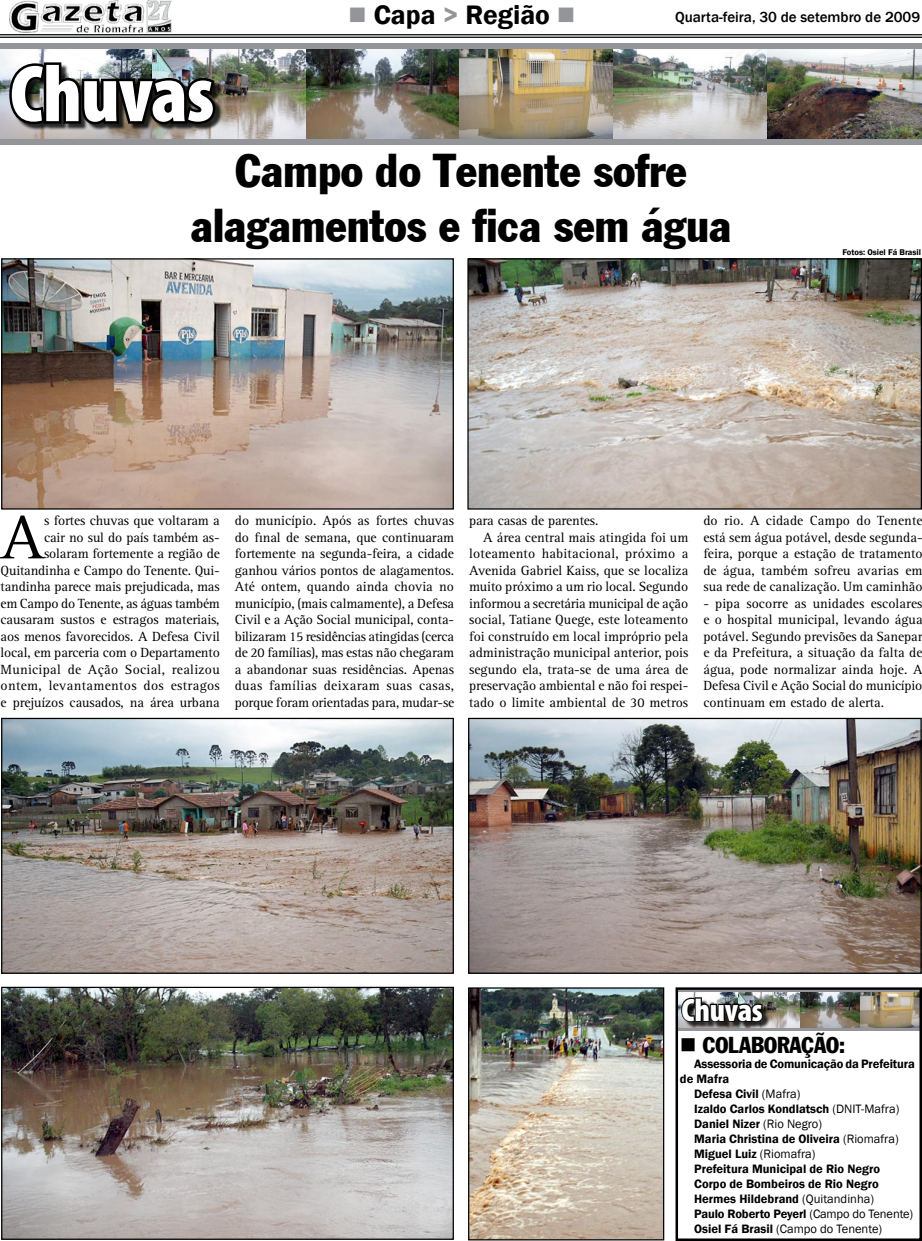
<style>
.page{position:relative;width:922px;height:1241px;background:#fff}
.page>*{position:absolute;margin:0;border:0;box-sizing:border-box;transform-origin:0 0}
.t1{font:900 condensed 81.25px "Myriad Pro";letter-spacing:-.01em;color:#fff}
.t2{font:63.25px "Rotis Serif";color:#000}
.t3{font:46.25px/55px "Franklin Gothic Condensed";color:#000;text-align:center}
.t4{font:900 condensed 32.38px "Myriad Pro";letter-spacing:-.01em;color:#fff}
.t5{font:600 27.5px "Franklin Gothic";color:#000}
.t6{font:22.5px "Franklin Gothic Condensed";color:#000}
.t7{font:500 15px "Franklin Gothic";color:#000}
.t8{font:13.75px/16.5px "Rotis Serif";letter-spacing:-.005em;color:#000;text-align:justify}
.t9{font:13.75px "Rotis Serif";letter-spacing:.015em;color:#000}
.t10{font:600 12.5px "Franklin Gothic";color:#000}
.t11{font:12.5px "Franklin Gothic";color:#000}
.t12{font:600 8.5px "Franklin Gothic";color:#000}
.s1{color:#939598}
.s2{font-weight:400}
.s3{font-weight:600}
</style>
<div class="page">
<hr style="left:0;top:34px;width:921px;height:1px;background:#000">
<hr style="left:0;top:37px;width:921px;height:1px;background:#000">
<img style="left:9px;top:0;width:162px;height:33px">
<svg style="left:0;top:43px;width:921px;height:102px;background:#96989a"></svg>
<img style="left:0;top:50px;width:921px;height:88px">
<div style="left:10px;top:63px;width:213px;height:68px;background:#000;opacity:.8"></div>
<img style="left:7px;top:60px;width:211px;height:67px">
<img style="left:470px;top:989px;width:192px;height:249px">
<div style="left:468px;top:987px;width:196px;height:253px;border:1px solid #000"></div>
<img style="left:3px;top:719px;width:449px;height:252px">
<div style="left:1px;top:717px;width:453px;height:256px;border:1px solid #000"></div>
<img style="left:469px;top:260px;width:450px;height:247px">
<div style="left:467px;top:258px;width:454px;height:251px;border:1px solid #000"></div>
<img style="left:470px;top:719px;width:449px;height:252px">
<div style="left:468px;top:717px;width:453px;height:256px;border:1px solid #000"></div>
<img style="left:3px;top:988px;width:449px;height:249px">
<div style="left:1px;top:986px;width:453px;height:253px;border:1px solid #000"></div>
<img style="left:3px;top:260px;width:449px;height:247px">
<div style="left:1px;top:258px;width:453px;height:251px;border:1px solid #000"></div>
<svg style="left:678px;top:990px;width:240px;height:40px"></svg>
<img style="left:678px;top:992px;width:240px;height:35px">
<div style="left:681px;top:998px;width:89px;height:31px;background:#000;opacity:.8"></div>
<svg style="left:680px;top:996px;width:84px;height:26px;background:#444646"></svg>
<div style="left:675px;top:987px;width:246px;height:253px;border:2px solid #000"></div>
<h1 class="t1" style="left:10px;top:42px;width:206px">Chuvas</h1>
<h3 class="t5" style="left:348px;top:-2px;width:229px"><span class="s1">■</span> Capa <span class="s1">&gt;</span> Região <span class="s1">■</span></h3>
<p class="t7" style="left:675px;top:8px;width:246px">Quarta-feira, 30 de setembro de 2009</p>
<h3 class="t3" style="left:191px;top:142px;width:542px">Campo do Tenente sofre alagamentos e fica sem água</h3>
<p class="t12" style="left:842px;top:246px;width:80px">Fotos: Osiel Fá Brasil</p>
<h2 class="t2" style="left:1px;top:501px;width:45px">A</h2>
<p class="t8" style="left:1px;top:513px;width:221px;text-align:right">s fortes chuvas que voltaram a<br>cair no sul do país também as&shy;solaram fortemente a região de Quitandinha e Campo do Tenente. Qui&shy;tandinha parece mais prejudicada, mas em Campo do Tenente, as águas também causaram sustos e estragos materiais, aos menos favorecidos. A Defesa Civil local, em parceria com o Departamento Municipal de Ação Social, realizou ontem, levantamentos dos estragos e prejuízos causados, na área urbana</p>
<p class="t8" style="left:235px;top:513px;width:221px">do município. Após as fortes chuvas do final de semana, que continuaram fortemente na segunda-feira, a cidade ganhou vários pontos de alagamentos.<br>Até ontem, quando ainda chovia no município, (mais calmamente), a Defesa Civil e a Ação Social municipal, conta&shy;bilizaram 15 residências atingidas (cerca de 20 famílias), mas estas não chegaram a abandonar suas residências. Apenas duas famílias deixaram suas casas, porque foram orientadas para, mudar-se</p>
<p class="t8" style="left:469px;top:513px;width:131px">para casas de parentes.</p>
<p class="t8" style="left:483px;top:529px;width:206px">A área central mais atingida foi um</p>
<p class="t9" style="left:469px;top:546px;width:221px">loteamento habitacional, próximo a</p>
<p class="t8" style="left:469px;top:562px;width:221px">Avenida Gabriel Kaiss, que se localiza</p>
<p class="t8" style="left:469px;top:579px;width:220px">muito próximo a um rio local. Segundo</p>
<p class="t8" style="left:469px;top:595px;width:220px">informou a secretária municipal de ação</p>
<p class="t8" style="left:469px;top:612px;width:221px">social, Tatiane Quege, este loteamento</p>
<p class="t8" style="left:469px;top:628px;width:221px">foi construído em local impróprio pela</p>
<p class="t8" style="left:469px;top:645px;width:221px">administração municipal anterior, pois</p>
<p class="t8" style="left:469px;top:661px;width:221px">segundo ela, trata-se de uma área de</p>
<p class="t8" style="left:469px;top:678px;width:221px">preservação ambiental e não foi respei-</p>
<p class="t8" style="left:469px;top:694px;width:221px">tado o limite ambiental de 30 metros</p>
<p class="t8" style="left:703px;top:513px;width:221px">do rio. A cidade Campo do Tenente está sem água potável, desde segunda&shy;feira, porque a estação de tratamento de água, também sofreu avarias em sua rede de canalização. Um caminhão</p>
<p class="t8" style="left:703px;top:595px;width:221px">- pipa socorre as unidades escolares e o hospital municipal, levando água potável. Segundo previsões da Sanepar e da Prefeitura, a situação da falta de água, pode normalizar ainda hoje. A Defesa Civil e Ação Social do município continuam em estado de alerta.</p>
<h3 class="t4" style="left:681px;top:988px;width:83px">Chuvas</h3>
<h3 class="t6" style="left:679px;top:1030px;width:167px">■ Colaboração:</h3>
<p class="t10" style="left:694px;top:1055px;width:222px">Assessoria de Comunicação da Prefeitura</p>
<p class="t10" style="left:679px;top:1070px;width:51px">de Mafra</p>
<p class="t10" style="left:694px;top:1085px;width:108px">Defesa Civil <span class="s2">(Mafra)</span></p>
<p class="t10" style="left:694px;top:1100px;width:207px">Izaldo Carlos Kondlatsch <span class="s2">(DNIT-Mafra)</span></p>
<p class="t10" style="left:694px;top:1115px;width:129px">Daniel Nizer <span class="s2">(Rio Negro)</span></p>
<p class="t10" style="left:694px;top:1130px;width:206px">Maria Christina de Oliveira <span class="s2">(Riomafra)</span></p>
<p class="t10" style="left:694px;top:1145px;width:123px">Miguel Luiz <span class="s2">(Riomafra)</span></p>
<p class="t10" style="left:694px;top:1160px;width:187px">Prefeitura Municipal de Rio Negro</p>
<p class="t10" style="left:694px;top:1175px;width:186px">Corpo de Bombeiros de Rio Negro</p>
<p class="t10" style="left:694px;top:1190px;width:181px">Hermes Hildebrand <span class="s2">(Quitandinha)</span></p>
<p class="t10" style="left:694px;top:1205px;width:220px">Paulo Roberto Peyerl <span class="s2">(Campo do Tenente)</span></p>
<p class="t11" style="left:694px;top:1220px;width:189px"><span class="s3">Osiel Fá Brasil</span> (Campo do Tenente)</p>
</div>
